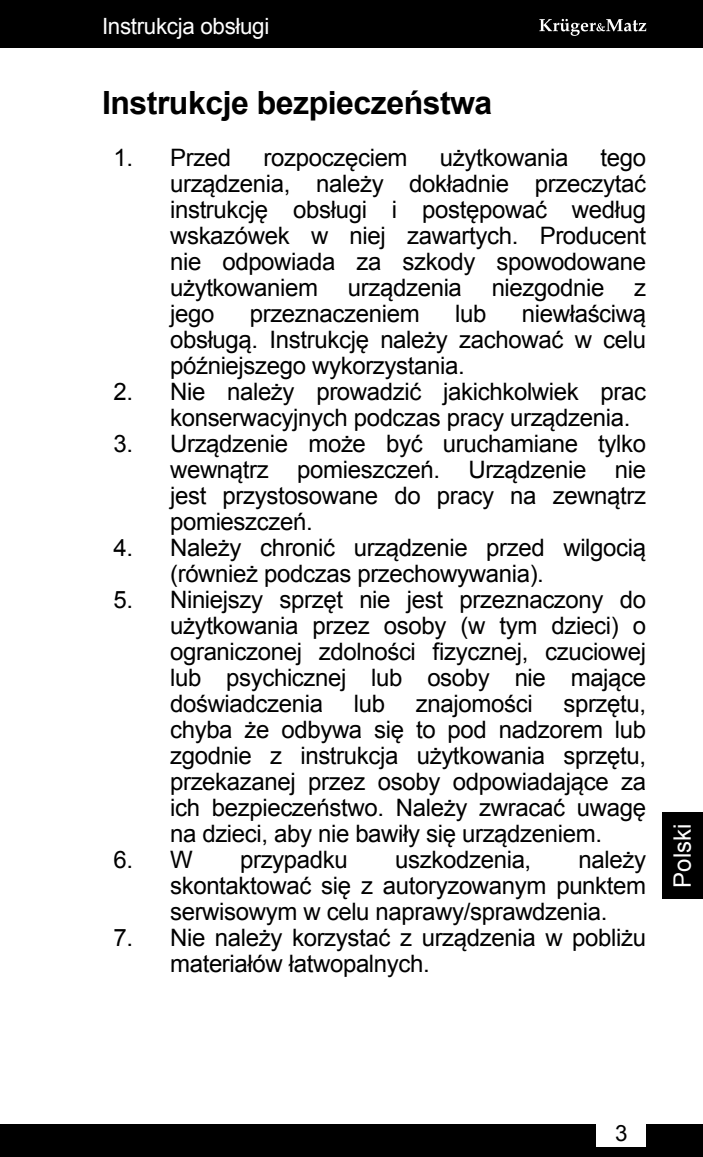
<style>
.page{position:relative;width:703px;height:1157px;background:#fff}
.page>*{position:absolute;margin:0;border:0;box-sizing:border-box;transform-origin:0 0}
.t1{font:700 32px "Arial";letter-spacing:-.015em;color:#000}
.t2{font:24px/26px "Arial";letter-spacing:-.015em;color:#000;text-align:justify}
.t3{font:24px "Arial";color:#fff}
.t4{font:22.4px "Arial";letter-spacing:-.015em;color:#fff}
.t5{font:22.4px "Arial";color:#000}
</style>
<div class="page">
<div style="left:0;top:1124px;width:703px;height:33px;background:#000"></div>
<div style="left:0;top:0;width:703px;height:48px;background:#000"></div>
<svg style="left:539px;top:19px;width:107px;height:17px"></svg>
<div style="left:596px;top:1118px;width:50px;height:28px;background:#fff"></div>
<div style="left:663px;top:812px;width:40px;height:87px;background:#000"></div>
<p class="t4" style="left:102px;top:11px;width:169px">Instrukcja obsługi</p>
<h1 class="t1" style="left:102px;top:81px;width:392px">Instrukcje bezpieczeństwa</h1>
<p class="t2" style="left:113px;top:145px;width:119px">1. Przed</p>
<p class="t2" style="left:264px;top:145px;width:146px">rozpoczęciem</p>
<p class="t2" style="left:440px;top:145px;width:130px">użytkowania</p>
<p class="t2" style="left:170px;top:145px;width:478px;text-indent:431px">tego urządzenia, należy dokładnie przeczytać instrukcję obsługi i postępować według wskazówek w niej zawartych. Producent nie odpowiada za szkody spowodowane użytkowaniem urządzenia niezgodnie z jego</p>
<p class="t2" style="left:170px;top:301px;width:478px;text-indent:352px">niewłaściwą obsługą. Instrukcję należy zachować w celu późniejszego wykorzystania.</p>
<p class="t2" style="left:170px;top:379px;width:478px;text-indent:-57px">2. Nie należy prowadzić jakichkolwiek prac konserwacyjnych podczas pracy urządzenia.</p>
<p class="t2" style="left:170px;top:431px;width:478px;text-indent:-57px">3. Urządzenie może być uruchamiane tylko wewnątrz pomieszczeń. Urządzenie nie jest przystosowane do pracy na zewnątrz pomieszczeń.</p>
<p class="t2" style="left:170px;top:535px;width:478px;text-indent:-57px">4. Należy chronić urządzenie przed wilgocią (również podczas przechowywania).</p>
<p class="t2" style="left:170px;top:587px;width:478px;text-indent:-57px">5. Niniejszy sprzęt nie jest przeznaczony do użytkowania przez osoby (w tym dzieci) o ograniczonej zdolności fizycznej, czuciowej lub psychicznej lub osoby nie mające doświadczenia</p>
<p class="t2" style="left:250px;top:301px;width:172px">przeznaczeniem</p>
<p class="t2" style="left:455px;top:301px;width:33px">lub</p>
<p class="t2" style="left:354px;top:691px;width:33px">lub</p>
<p class="t2" style="left:416px;top:691px;width:118px">znajomości</p>
<p class="t2" style="left:170px;top:691px;width:478px;text-indent:393px">sprzętu, chyba że odbywa się to pod nadzorem lub zgodnie z instrukcja użytkowania sprzętu, przekazanej przez osoby odpowiadające za ich bezpieczeństwo. Należy zwracać uwagę na dzieci, aby nie bawiły się urządzeniem.</p>
<p class="t2" style="left:113px;top:847px;width:81px">6. W</p>
<p class="t2" style="left:240px;top:847px;width:109px">przypadku</p>
<p class="t2" style="left:395px;top:847px;width:138px">uszkodzenia,</p>
<p class="t2" style="left:170px;top:847px;width:478px;text-indent:409px">należy skontaktować się z autoryzowanym punktem serwisowym w celu naprawy/sprawdzenia.</p>
<p class="t2" style="left:170px;top:925px;width:478px;text-indent:-57px">7. Nie należy korzystać z urządzenia w pobliżu materiałów łatwopalnych.</p>
<p class="t3" style="left:667px;top:887px;width:66px;rotate:-90deg">Polski</p>
<p class="t5" style="left:615px;top:1118px;width:14px">3</p>
</div>
